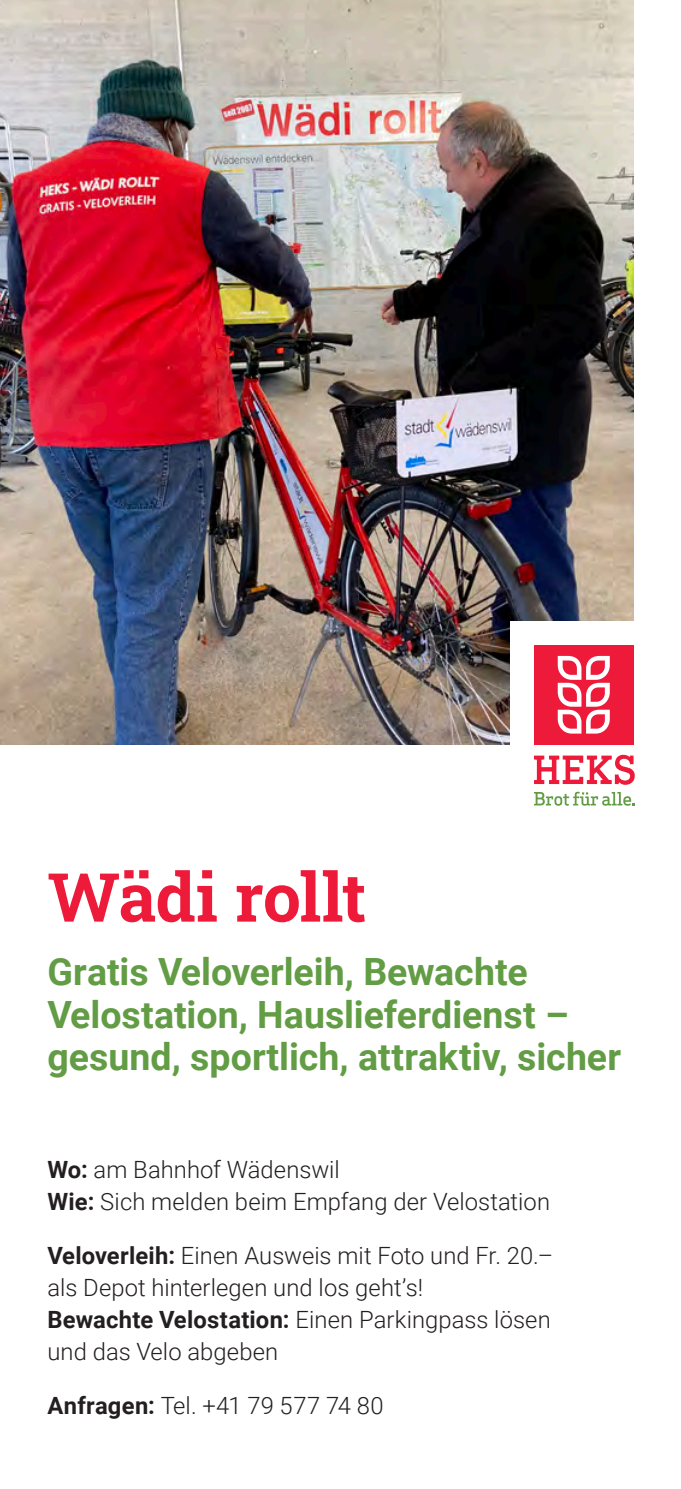
<style>
.page{position:relative;width:681px;height:1489px;background:#fff}
.page>*{position:absolute;margin:0;border:0;box-sizing:border-box;transform-origin:0 0}
.t1{font:67.5px "Roboto Slab";letter-spacing:-.015em;color:#ed1a3a}
.t2{font:700 37.5px/42.5px "Roboto";color:#629c44}
.t3{font:300 23.75px/32.2px "Roboto";letter-spacing:.005em;color:#231f20}
.s1{font-weight:700}
</style>
<div class="page">
<img style="left:0;top:0;width:633px;height:744px">
<div style="left:510px;top:621px;width:170px;height:277px;background:#fff"></div>
<svg style="left:534px;top:754px;width:101px;height:30px"></svg>
<svg style="left:534px;top:791px;width:100px;height:14px"></svg>
<div style="left:533px;top:645px;width:100px;height:99px;background:#ed1a3a"></div>
<svg style="left:557px;top:656px;width:52px;height:77px"></svg>
<h1 class="t1" style="left:47px;top:850px;width:320px">Wädi rollt</h1>
<h2 class="t2" style="left:47px;top:949px;width:575px">Gratis Veloverleih, Bewachte<br>Velostation, Hauslieferdienst – gesund, sportlich, attraktiv, sicher</h2>
<p class="t3" style="left:47px;top:1151px;width:504px"><span class="s1">Wo:</span> am Bahnhof Wädenswil<br><span class="s1">Wie:</span> Sich melden beim Empfang der Velostation</p>
<p class="t3" style="left:47px;top:1237px;width:507px"><span class="s1">Veloverleih:</span> Einen Ausweis mit Foto und Fr. 20.– als Depot hinterlegen und los geht’s!<br><span class="s1">Bewachte Velostation:</span> Einen Parkingpass lösen und das Velo abgeben</p>
<p class="t3" style="left:47px;top:1388px;width:337px"><span class="s1">Anfragen:</span> Tel. +41 79 577 74 80</p>
</div>
